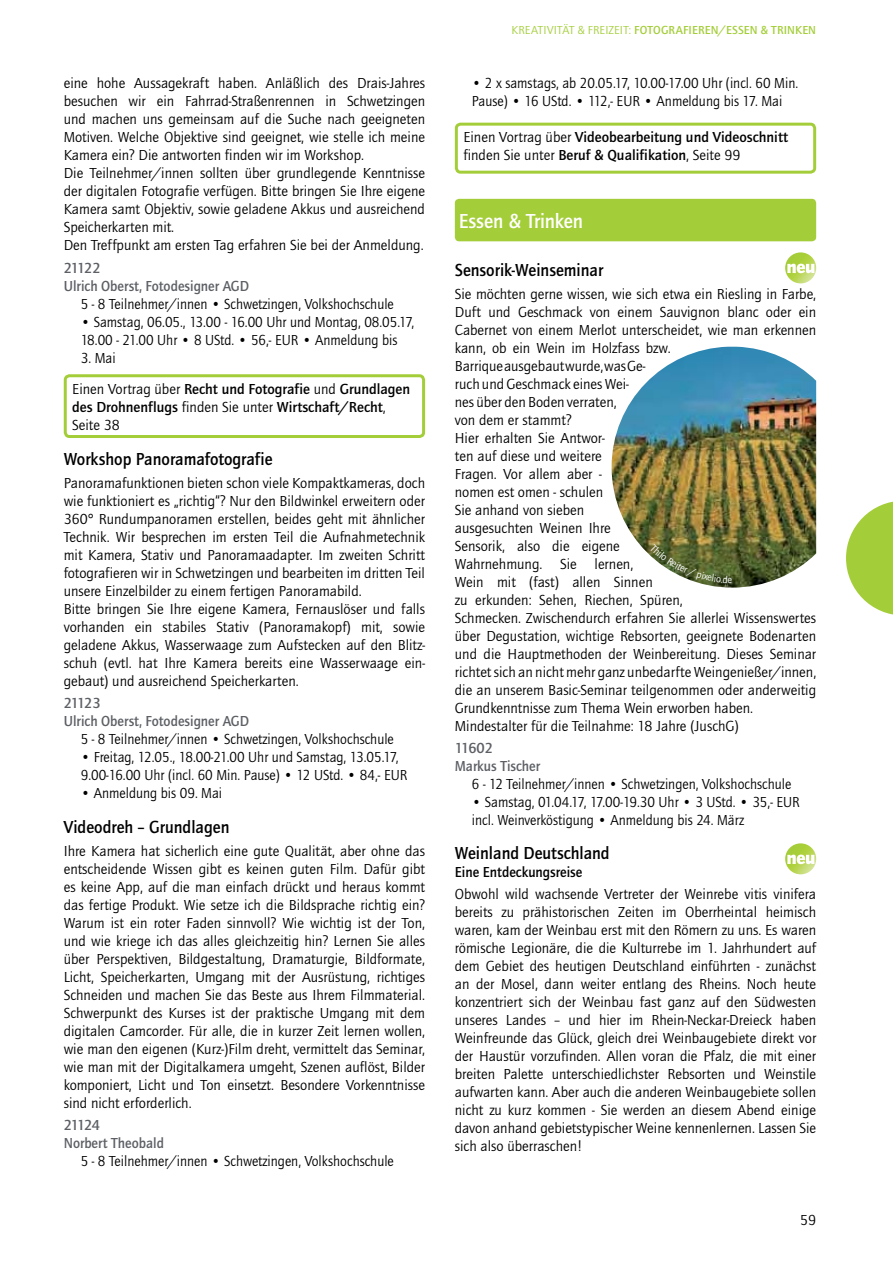
<style>
.page{position:relative;width:893px;height:1263px;background:#fff}
.page>*{position:absolute;margin:0;border:0;box-sizing:border-box;transform-origin:0 0}
.t1{font:700 21px "Quay Itc T";color:#fff;scale:.95 1}
.t2{font:700 18px "Quay Itc T";color:#000;scale:.95 1}
.t3{font:15px/18px "Quay Itc T";color:#000}
.t4{font:15px/18px "Quay Itc T";color:#000;scale:.95 1}
.t5{font:700 15px/18px "Quay Itc T";color:#000}
.t6{font:700 15px/18px "Quay Itc T";color:#5c5f64}
.t7{font:700 15px "Quay Itc T";color:#000;scale:.95 1}
.t8{font:700 12px "Quay Itc T";letter-spacing:.01em;color:#a4ce39}
.s1{font-weight:400}
</style>
<div class="page">
<div style="left:455px;top:199px;width:361px;height:42px;background:#a4ce39;border-radius:4px"></div>
<svg style="left:846px;top:501px;width:47px;height:114px"></svg>
<img style="left:785px;top:252px;width:31px;height:31px;border-radius:50%">
<svg style="left:787px;top:264px;width:27px;height:9px"></svg>
<div style="left:64px;top:374px;width:361px;height:64px;border:3px solid #a4ce39;border-radius:4px"></div>
<div style="left:455px;top:123px;width:361px;height:51px;border:3px solid #a4ce39;border-radius:4px"></div>
<img style="left:611px;top:347px;width:205px;height:241px">
<img style="left:785px;top:843px;width:31px;height:31px;border-radius:50%">
<svg style="left:787px;top:855px;width:27px;height:9px"></svg>
<svg style="left:649px;top:544px;width:83px;height:39px"></svg>
<p class="t3" style="left:64px;top:76px;width:363px">eine hohe Aussagekraft haben. Anläßlich des Drais-Jahres besuchen wir ein Fahrrad-Straßenrennen in Schwetzingen und machen uns gemeinsam auf die Suche nach geeigneten Motiven. Welche Objektive sind geeignet, wie stelle ich meine Kamera ein? Die antworten finden wir im Workshop.<br>Die Teilnehmer/innen sollten über grundlegende Kenntnisse der digitalen Fotografie verfügen. Bitte bringen Sie Ihre eigene Kamera samt Objektiv, sowie geladene Akkus und ausreichend Speicherkarten mit.<br>Den Treffpunkt am ersten Tag erfahren Sie bei der Anmeldung.</p>
<p class="t6" style="left:64px;top:260px;width:187px">21122<br>Ulrich Oberst, Fotodesigner AGD</p>
<p class="t4" style="left:81px;top:296px;width:331px">5 - 8 Teilnehmer/innen • Schwetzingen, Volkshochschule</p>
<p class="t4" style="left:81px;top:314px;width:353px">• Samstag, 06.05., 13.00 - 16.00 Uhr und Montag, 08.05.17,<br>18.00 - 21.00 Uhr • 8 UStd. • 56,- EUR • Anmeldung bis</p>
<p class="t5" style="left:72px;top:343px;width:339px;line-height:31.5px;text-indent:9px"><span class="s1">3. Mai<br>Einen Vortrag über</span> Recht und Fotografie <span class="s1">und</span> Grundlagen</p>
<p class="t5" style="left:72px;top:399px;width:315px">des Drohnenflugs <span class="s1">finden Sie unter</span> Wirtschaft/Recht<span class="s1">,<br>Seite 38</span></p>
<p class="t2" style="left:64px;top:452px;width:221px">Workshop Panoramafotografie</p>
<p class="t3" style="left:64px;top:475px;width:363px">Panoramafunktionen bieten schon viele Kompaktkameras, doch wie funktioniert es „richtig“? Nur den Bildwinkel erweitern oder 360° Rundumpanoramen erstellen, beides geht mit ähnlicher Technik. Wir besprechen im ersten Teil die Aufnahmetechnik mit Kamera, Stativ und Panoramaadapter. Im zweiten Schritt fotografieren wir in Schwetzingen und bearbeiten im dritten Teil unsere Einzelbilder zu einem fertigen Panoramabild.<br>Bitte bringen Sie Ihre eigene Kamera, Fernauslöser und falls vorhanden ein stabiles Stativ (Panoramakopf) mit, sowie geladene Akkus, Wasserwaage zum Aufstecken auf den Blitz&shy;schuh (evtl. hat Ihre Kamera bereits eine Wasserwaage ein&shy;gebaut) und ausreichend Speicherkarten.</p>
<p class="t6" style="left:64px;top:695px;width:187px">21123<br>Ulrich Oberst, Fotodesigner AGD</p>
<p class="t4" style="left:81px;top:731px;width:331px">5 - 8 Teilnehmer/innen • Schwetzingen, Volkshochschule</p>
<p class="t4" style="left:81px;top:749px;width:345px">• Freitag, 12.05., 18.00-21.00 Uhr und Samstag, 13.05.17,<br>9.00-16.00 Uhr (incl. 60 Min. Pause) • 12 UStd. • 84,- EUR</p>
<p class="t4" style="left:81px;top:785px;width:150px">• Anmeldung bis 09. Mai</p>
<p class="t2" style="left:64px;top:820px;width:176px">Videodreh – Grundlagen</p>
<p class="t3" style="left:64px;top:843px;width:363px;text-align:justify">Ihre Kamera hat sicherlich eine gute Qualität, aber ohne das entscheidende Wissen gibt es keinen guten Film. Dafür gibt es keine App, auf die man einfach drückt und heraus kommt das fertige Produkt. Wie setze ich die Bildsprache richtig ein?<br>Warum ist ein roter Faden sinnvoll? Wie wichtig ist der Ton, und wie kriege ich das alles gleichzeitig hin? Lernen Sie alles über Perspektiven, Bildgestaltung, Dramaturgie, Bildformate, Licht, Speicherkarten, Umgang mit der Ausrüstung, richtiges Schneiden und machen Sie das Beste aus Ihrem Filmmaterial.<br>Schwerpunkt des Kurses ist der praktische Umgang mit dem digitalen Camcorder. Für alle, die in kurzer Zeit lernen wollen, wie man den eigenen (Kurz-)Film dreht, vermittelt das Seminar, wie man mit der Digitalkamera umgeht, Szenen auflöst, Bilder komponiert, Licht und Ton einsetzt. Besondere Vorkenntnisse sind nicht erforderlich.</p>
<p class="t6" style="left:64px;top:1117px;width:102px">21124<br>Norbert Theobald</p>
<p class="t4" style="left:81px;top:1153px;width:331px">5 - 8 Teilnehmer/innen • Schwetzingen, Volkshochschule</p>
<p class="t8" style="left:511px;top:25px;width:306px"><span class="s1">KREATIVITÄT &amp; FREIZEIT:</span> FOTOGRAFIEREN/ESSEN &amp; TRINKEN</p>
<p class="t4" style="left:472px;top:76px;width:345px">• 2 x samstags, ab 20.05.17, 10.00-17.00 Uhr (incl. 60 Min.<br>Pause) • 16 UStd. • 112,- EUR • Anmeldung bis 17. Mai</p>
<p class="t5" style="left:463px;top:129px;width:326px"><span class="s1">Einen Vortrag über</span> Videobearbeitung und Videoschnitt <span class="s1">finden Sie unter</span> Beruf &amp; Qualifikation<span class="s1">, Seite 99</span></p>
<h1 class="t1" style="left:459px;top:213px;width:132px">Essen &amp; Trinken</h1>
<p class="t2" style="left:455px;top:263px;width:158px">Sensorik-Weinseminar</p>
<p class="t3" style="left:455px;top:286px;width:363px">Sie möchten gerne wissen, wie sich etwa ein Riesling in Farbe, Duft und Geschmack von einem Sauvignon blanc oder ein Cabernet von einem Merlot unterscheidet, wie man erkennen kann, ob ein Wein im Holzfass bzw.<br>Barrique ausgebaut wurde, was Ge -<br>ruch und Geschmack eines Wei-<br>nes über den Boden verraten,<br>von dem er stammt?<br>Hier erhalten Sie Ant wor-<br>ten auf diese und wei tere<br>Fragen. Vor allem aber -<br>nomen est omen - schulen<br>Sie anhand von sieben<br>ausgesuchten Weinen Ihre<br>Sensorik, also die eigene<br>Wahrnehmung. Sie lernen,<br>Wein mit (fast) allen Sinnen<br>zu erkunden: Sehen, Riechen, Spüren,<br>Schmecken. Zwischendurch erfahren Sie allerlei Wissenswertes über Degustation, wichtige Rebsorten, geeignete Bodenarten und die Hauptmethoden der Weinbereitung. Dieses Seminar richtet sich an nicht mehr ganz unbedarfte Weingenießer/innen, die an unserem Basic-Seminar teilgenommen oder anderweitig Grundkenntnisse zum Thema Wein erworben haben.<br>Mindestalter für die Teilnahme: 18 Jahre (JuschG)</p>
<p class="t6" style="left:455px;top:740px;width:87px">11602<br>Markus Tischer</p>
<p class="t4" style="left:472px;top:776px;width:338px">6 - 12 Teilnehmer/innen • Schwetzingen, Volkshochschule</p>
<p class="t4" style="left:472px;top:794px;width:347px">• Samstag, 01.04.17, 17.00-19.30 Uhr • 3 UStd. • 35,- EUR incl. Weinverköstigung • Anmeldung bis 24. März</p>
<p class="t2" style="left:455px;top:845px;width:164px">Weinland Deutschland</p>
<p class="t7" style="left:455px;top:866px;width:136px">Eine Entdeckungsreise</p>
<p class="t3" style="left:455px;top:886px;width:363px;text-align:justify">Obwohl wild wachsende Vertreter der Weinrebe vitis vinifera bereits zu prähistorischen Zeiten im Oberrheintal heimisch waren, kam der Weinbau erst mit den Römern zu uns. Es waren römische Legionäre, die die Kulturrebe im 1. Jahrhundert auf dem Gebiet des heutigen Deutschland einführten - zunächst an der Mosel, dann weiter entlang des Rheins. Noch heute konzentriert sich der Weinbau fast ganz auf den Südwesten unseres Landes – und hier im Rhein-Neckar-Dreieck haben Weinfreunde das Glück, gleich drei Weinbaugebiete direkt vor der Haustür vorzufinden. Allen voran die Pfalz, die mit einer breiten Palette unterschiedlichster Rebsorten und Weinstile aufwarten kann. Aber auch die anderen Weinbaugebiete sollen nicht zu kurz kommen - Sie werden an diesem Abend einige davon anhand gebietstypischer Weine kennenlernen. Lassen Sie sich also überraschen!</p>
<p class="t3" style="left:800px;top:1212px;width:17px">59</p>
</div>
